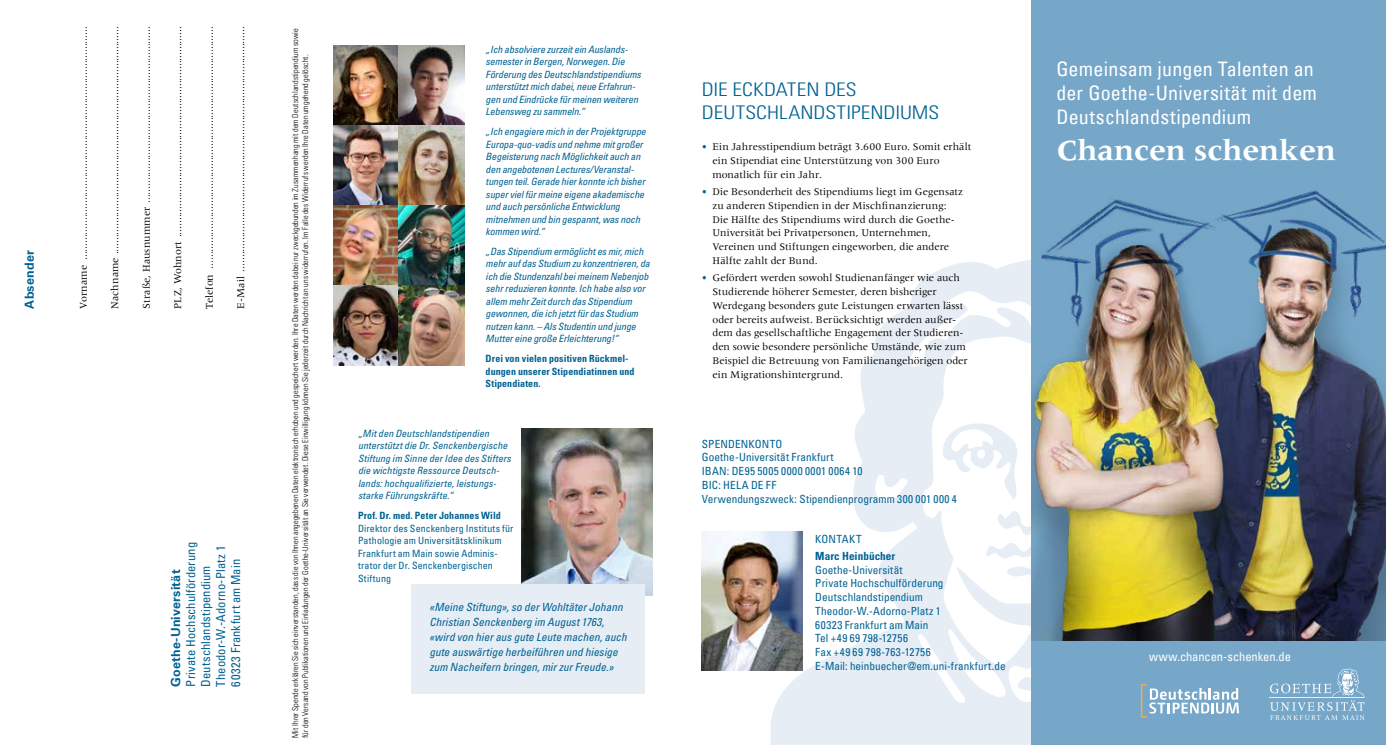
<style>
.page{position:relative;width:1386px;height:745px;background:#fff}
.page>*{position:absolute;margin:0;border:0;box-sizing:border-box;transform-origin:0 0}
.t1{font:700 30px "Meridien";color:#fff}
.t2{font:condensed 20px/24px "Univers Com 57";letter-spacing:.01em;color:#fff}
.t3{font:18.75px/22.5px "Univers LTCYR 47 Light Cond";color:#006293;scale:1.15 1}
.t4{font:condensed 12.5px/15px "Univers Com 57";letter-spacing:.01em;color:#006293}
.t5{font:700 12.5px "Univers LTCYR 65";letter-spacing:.015em;color:#006293}
.t6{font:condensed 12.5px "Univers Com 57";letter-spacing:-.005em;color:#fff}
.t7{font:condensed 11.25px/13.8px "Univers Com 57";letter-spacing:.005em;color:#006293}
.t8{font:11.25px/15px "Univers LTCYR 57 Condensed Obl";color:#006293}
.t9{font:11.25px "Univers LTCYR 67 Bold Cond";color:#006293}
.t10{font:10.62px/13.8px "Meridien";color:#000}
.t11{font:10px/12.5px "Univers LTCYR 57 Condensed Obl";letter-spacing:-.005em;color:#006293}
.t12{font:condensed 10px/12.5px "Univers Com 57";letter-spacing:.01em;color:#006293}
.t13{font:10px/12.5px "Univers LTCYR 67 Bold Cond";letter-spacing:.01em;color:#006293}
.t14{font:8.12px/10px "Univers LTCYR 47 Light Cond";letter-spacing:.005em;color:#000}
.s1{color:#006293}
</style>
<div class="page">
<svg style="left:770px;top:260px;width:261px;height:484px"></svg>
<img style="left:702px;top:531px;width:100px;height:138px">
<div style="left:1031px;top:0;width:354px;height:744px;background:#76a7c9"></div>
<img style="left:1246px;top:190px;width:139px;height:450px">
<img style="left:1031px;top:198px;width:215px;height:442px">
<svg style="left:1269px;top:668px;width:95px;height:51px"></svg>
<svg style="left:1149px;top:687px;width:90px;height:26px"></svg>
<div style="left:1140px;top:683px;width:7px;height:34px;border:1px solid #f6aa42"></div>
<img style="left:521px;top:428px;width:131px;height:167px">
<img style="left:333px;top:46px;width:66px;height:79px">
<img style="left:399px;top:46px;width:65px;height:79px">
<img style="left:333px;top:125px;width:66px;height:80px">
<img style="left:333px;top:205px;width:66px;height:80px">
<img style="left:333px;top:285px;width:66px;height:80px">
<img style="left:399px;top:125px;width:65px;height:80px">
<img style="left:399px;top:205px;width:65px;height:80px">
<img style="left:399px;top:285px;width:65px;height:80px">
<div style="left:412px;top:583px;width:233px;height:110px;background:#e6edf5"></div>
<p class="t5" style="left:21px;top:308px;width:60px;rotate:-90deg">Absender</p>
<p class="t10" style="left:76px;top:308px;width:45px;rotate:-90deg">Vorname</p>
<p class="t10" style="left:108px;top:308px;width:53px;rotate:-90deg">Nachname</p>
<p class="t10" style="left:139px;top:308px;width:103px;rotate:-90deg">Straße, Hausnummer</p>
<p class="t10" style="left:171px;top:308px;width:69px;rotate:-90deg">PLZ, Wohnort</p>
<p class="t10" style="left:202px;top:308px;width:36px;rotate:-90deg">Telefon</p>
<p class="t10" style="left:234px;top:308px;width:34px;rotate:-90deg">E-Mail</p>
<p class="t4" style="left:183px;top:686px;width:146px;rotate:-90deg">Private Hochschulförderung<br>Deutschlandstipendium<br>Theodor-W.-Adorno-Platz 1<br>60323 Frankfurt am Main</p>
<p class="t5" style="left:167px;top:686px;width:118px;rotate:-90deg">Goethe-Universität</p>
<p class="t14" style="left:290px;top:737px;width:710px;rotate:-90deg">Mit Ihrer Spende erklären Sie sich einverstanden, dass die von Ihnen angegebenen Daten elektronisch erhoben und gespeichert werden. Ihre Daten werden dabei nur zweckgebunden im Zusammenhang mit dem Deutschlandstipendium sowie für den Versand von Publikationen und Einladungen der Goethe-Universität an Sie verwendet. Diese Einwilligung können Sie jederzeit durch Nachricht an uns widerrufen. Im Falle des Widerrufs werden Ihre Daten umgehend gelöscht.</p>
<p class="t11" style="left:485px;top:43px;width:157px">„Ich absolviere zurzeit ein Auslands&shy;semester in Bergen, Norwegen. Die Förderung des Deutschlandstipendiums unterstützt mich dabei, neue Erfahrun&shy;gen und Eindrücke für meinen weiteren Lebensweg zu sammeln.“</p>
<p class="t11" style="left:485px;top:125px;width:162px">„Ich engagiere mich in der Projektgruppe Europa-quo-vadis und nehme mit großer Begeisterung nach Möglichkeit auch an den angebotenen Lectures/Veranstal&shy;tungen teil. Gerade hier konnte ich bisher super viel für meine eigene akademische und auch persönliche Entwicklung mitnehmen und bin gespannt, was noch kommen wird.“</p>
<p class="t11" style="left:485px;top:244px;width:166px">„Das Stipendium ermöglicht es mir, mich mehr auf das Studium zu konzentrieren, da ich die Stundenzahl bei meinem Nebenjob sehr reduzieren konnte. Ich habe also vor allem mehr Zeit durch das Stipendium gewonnen, die ich jetzt für das Studium nutzen kann. – Als Studentin und junge Mutter eine große Erleichterung!“</p>
<p class="t13" style="left:485px;top:352px;width:150px">Drei von vielen positiven Rückmel&shy;dungen unserer Stipendiatinnen und<br>Stipendiaten.</p>
<p class="t11" style="left:358px;top:426px;width:154px">„Mit den Deutschlandstipendien unterstützt die Dr. Senckenbergische Stiftung im Sinne der Idee des Stifters die wichtigste Ressource Deutsch&shy;lands: hochqualifizierte, leistungs&shy;starke Führungskräfte.“</p>
<p class="t13" style="left:358px;top:508px;width:144px">Prof. Dr. med. Peter Johannes Wild</p>
<p class="t12" style="left:358px;top:521px;width:157px">Direktor des Senckenberg Instituts für<br>Pathologie am Universitätsklinikum<br>Frankfurt am Main sowie Adminis&shy;trator der Dr. Senckenbergischen<br>Stiftung</p>
<p class="t8" style="left:429px;top:598px;width:199px">«Meine Stiftung», so der Wohltäter Johann Christian Senckenberg im August 1763, «wird von hier aus gute Leute machen, auch gute auswärtige herbeiführen und hiesige zum Nacheifern bringen, mir zur Freude.»</p>
<h3 class="t3" style="left:702px;top:77px;width:208px">DIE ECKDATEN DES<br>DEUTSCHLANDSTIPENDIUMS</h3>
<p class="t10" style="left:712px;top:140px;width:260px;text-indent:-11px"><span class="s1">•</span> Ein Jahresstipendium beträgt 3.600 Euro. Somit erhält ein Stipendiat eine Unterstützung von 300 Euro monatlich für ein Jahr.</p>
<p class="t10" style="left:712px;top:185px;width:252px;text-indent:-11px"><span class="s1">•</span> Die Besonderheit des Stipendiums liegt im Gegensatz zu anderen Stipendien in der Mischfinanzierung:<br>Die Hälfte des Stipendiums wird durch die Goethe-Universität bei Privatpersonen, Unternehmen, Vereinen und Stiftungen eingeworben, die andere Hälfte zahlt der Bund.</p>
<p class="t10" style="left:712px;top:271px;width:257px;text-indent:-11px"><span class="s1">•</span> Gefördert werden sowohl Studienanfänger wie auch Studierende höherer Semester, deren bisheriger Werdegang besonders gute Leistungen erwarten lässt oder bereits aufweist. Berücksichtigt werden außer&shy;dem das gesellschaftliche Engagement der Studieren&shy;den sowie besondere persönliche Umstände, wie zum Beispiel die Betreuung von Familienangehörigen oder ein Migrationshintergrund.</p>
<p class="t7" style="left:702px;top:436px;width:256px">SPENDENKONTO<br>Goethe-Universität Frankfurt<br>IBAN: DE95 5005 0000 0001 0064 10<br>BIC: HELA DE FF<br>Verwendungszweck: Stipendienprogramm 300 001 000 4</p>
<p class="t7" style="left:815px;top:531px;width:48px">KONTAKT</p>
<p class="t9" style="left:815px;top:548px;width:82px">Marc Heinbücher</p>
<p class="t7" style="left:815px;top:562px;width:192px">Goethe-Universität<br>Private Hochschulförderung<br>Deutschlandstipendium<br>Theodor-W.-Adorno-Platz 1<br>60323 Frankfurt am Main<br>Tel +49 69 798-12756<br>Fax +49 69 798-763-12756<br>E-Mail: heinbuecher@em.uni-frankfurt.de</p>
<h2 class="t2" style="left:1056px;top:56px;width:262px">Gemeinsam jungen Talenten an der Goethe-Universität mit dem<br>Deutschlandstipendium</h2>
<h1 class="t1" style="left:1056px;top:133px;width:281px">Chancen schenken</h1>
<p class="t6" style="left:1149px;top:648px;width:143px">www.chancen-schenken.de</p>
</div>
